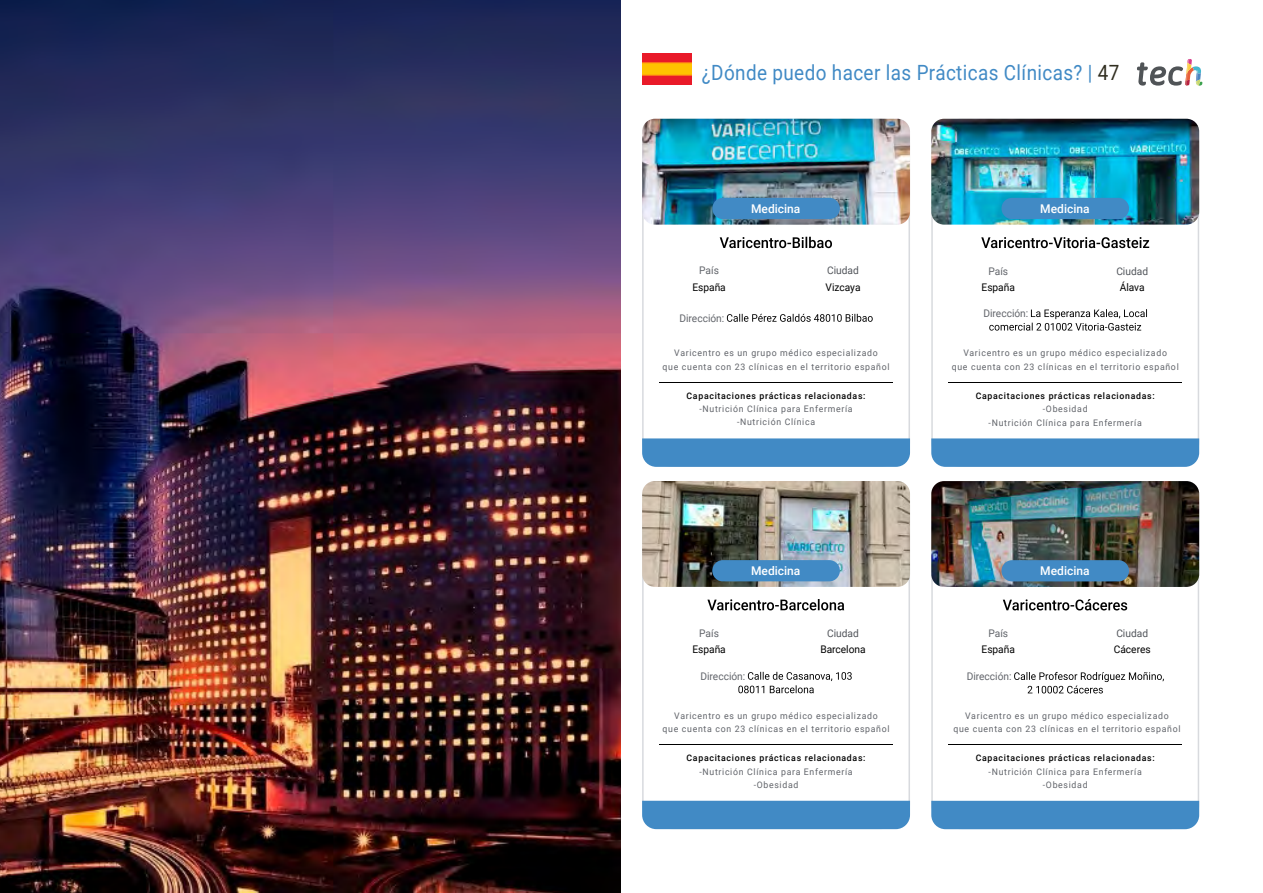
<style>
.page{position:relative;width:1263px;height:893px;background:#fff}
.page>*{position:absolute;margin:0;border:0;box-sizing:border-box;transform-origin:0 0}
.t1{font:21px "Roboto";letter-spacing:.02em;color:#418ac5;scale:.9 1}
.t2{font:500 12px "Roboto";color:#fff}
.t3{font:10.5px "Roboto";color:#61646a}
.t4{font:10.5px "Roboto";color:#000}
.t5{font:10.5px "Roboto";color:#52555b}
.t6{font:9px/13.2px "Roboto";letter-spacing:.08em;color:#61646a;text-align:center}
.t7{font:500 9px "Roboto";letter-spacing:.08em;color:#000}
.s1{color:#312e20}
</style>
<div class="page">
<img style="left:642px;top:54px;width:49px;height:30px">
<svg style="left:1137px;top:59px;width:65px;height:27px"></svg>
<img style="left:0;top:0;width:621px;height:893px">
<svg style="left:642px;top:118px;width:268px;height:320px"></svg>
<img style="left:642px;top:119px;width:268px;height:106px">
<div style="left:712px;top:198px;width:128px;height:21px;background:#418ac5;border-radius:11px"></div>
<svg style="left:642px;top:438px;width:268px;height:29px"></svg>
<hr style="left:659px;top:382px;width:234px;height:1px;background:#000">
<svg style="left:727px;top:314px;width:146px;height:8px"></svg>
<svg style="left:720px;top:237px;width:112px;height:11px"></svg>
<svg style="left:931px;top:118px;width:269px;height:337px"></svg>
<img style="left:931px;top:119px;width:268px;height:106px">
<div style="left:1001px;top:198px;width:128px;height:21px;background:#418ac5;border-radius:11px"></div>
<svg style="left:931px;top:438px;width:268px;height:29px"></svg>
<hr style="left:948px;top:382px;width:234px;height:1px;background:#000">
<svg style="left:981px;top:237px;width:168px;height:11px"></svg>
<svg style="left:989px;top:309px;width:158px;height:22px"></svg>
<svg style="left:642px;top:587px;width:268px;height:243px"></svg>
<img style="left:642px;top:481px;width:268px;height:106px">
<div style="left:712px;top:560px;width:128px;height:21px;background:#418ac5;border-radius:11px"></div>
<div style="left:642px;top:801px;width:268px;height:28px;background:#418ac5"></div>
<hr style="left:659px;top:744px;width:234px;height:1px;background:#000">
<svg style="left:738px;top:672px;width:114px;height:21px"></svg>
<svg style="left:707px;top:599px;width:137px;height:11px"></svg>
<svg style="left:931px;top:492px;width:269px;height:338px"></svg>
<img style="left:931px;top:481px;width:268px;height:106px">
<div style="left:1001px;top:560px;width:128px;height:21px;background:#418ac5;border-radius:11px"></div>
<div style="left:931px;top:801px;width:268px;height:28px;background:#418ac5"></div>
<hr style="left:948px;top:744px;width:234px;height:1px;background:#000">
<svg style="left:1014px;top:672px;width:150px;height:21px"></svg>
<svg style="left:1003px;top:599px;width:124px;height:11px"></svg>
<h1 class="t1" style="left:702px;top:57px;width:465px">¿Dónde puedo hacer las Prácticas Clínicas? | <span class="s1">47</span></h1>
<h2 class="t2" style="left:751px;top:200px;width:51px">Medicina</h2>
<h2 class="t2" style="left:1040px;top:200px;width:51px">Medicina</h2>
<p class="t3" style="left:699px;top:263px;width:21px">País</p>
<p class="t4" style="left:692px;top:280px;width:35px">España</p>
<p class="t5" style="left:827px;top:263px;width:33px">Ciudad</p>
<p class="t4" style="left:825px;top:280px;width:36px">Vizcaya</p>
<p class="t3" style="left:988px;top:264px;width:21px">País</p>
<p class="t4" style="left:981px;top:280px;width:35px">España</p>
<p class="t5" style="left:1116px;top:264px;width:33px">Ciudad</p>
<p class="t4" style="left:1120px;top:280px;width:26px">Álava</p>
<p class="t3" style="left:679px;top:311px;width:46px">Dirección:</p>
<p class="t3" style="left:983px;top:306px;width:46px">Dirección:</p>
<p class="t6" style="left:662px;top:346px;width:229px">Varicentro es un grupo médico especializado<br>que cuenta con 23 clínicas en el territorio español</p>
<p class="t6" style="left:952px;top:346px;width:229px">Varicentro es un grupo médico especializado<br>que cuenta con 23 clínicas en el territorio español</p>
<p class="t7" style="left:686px;top:389px;width:180px">Capacitaciones prácticas relacionadas:</p>
<p class="t6" style="left:699px;top:402px;width:155px">-Nutrición Clínica para Enfermería -Nutrición Clínica</p>
<p class="t7" style="left:976px;top:389px;width:180px">Capacitaciones prácticas relacionadas:</p>
<p class="t6" style="left:989px;top:402px;width:155px">-Obesidad<br>-Nutrición Clínica para Enfermería</p>
<h2 class="t2" style="left:751px;top:563px;width:51px">Medicina</h2>
<h2 class="t2" style="left:1040px;top:563px;width:51px">Medicina</h2>
<p class="t3" style="left:699px;top:626px;width:21px">País</p>
<p class="t4" style="left:692px;top:642px;width:35px">España</p>
<p class="t5" style="left:827px;top:626px;width:33px">Ciudad</p>
<p class="t4" style="left:820px;top:642px;width:47px">Barcelona</p>
<p class="t3" style="left:988px;top:626px;width:21px">País</p>
<p class="t4" style="left:981px;top:642px;width:35px">España</p>
<p class="t5" style="left:1116px;top:626px;width:33px">Ciudad</p>
<p class="t4" style="left:1114px;top:642px;width:38px">Cáceres</p>
<p class="t3" style="left:700px;top:669px;width:46px">Dirección:</p>
<p class="t3" style="left:967px;top:669px;width:46px">Dirección:</p>
<p class="t6" style="left:662px;top:709px;width:229px">Varicentro es un grupo médico especializado<br>que cuenta con 23 clínicas en el territorio español</p>
<p class="t6" style="left:953px;top:708px;width:229px">Varicentro es un grupo médico especializado<br>que cuenta con 23 clínicas en el territorio español</p>
<p class="t7" style="left:686px;top:752px;width:180px">Capacitaciones prácticas relacionadas:</p>
<p class="t6" style="left:699px;top:764px;width:155px">-Nutrición Clínica para Enfermería -Obesidad</p>
<p class="t7" style="left:976px;top:752px;width:180px">Capacitaciones prácticas relacionadas:</p>
<p class="t6" style="left:989px;top:764px;width:155px">-Nutrición Clínica para Enfermería -Obesidad</p>
</div>
